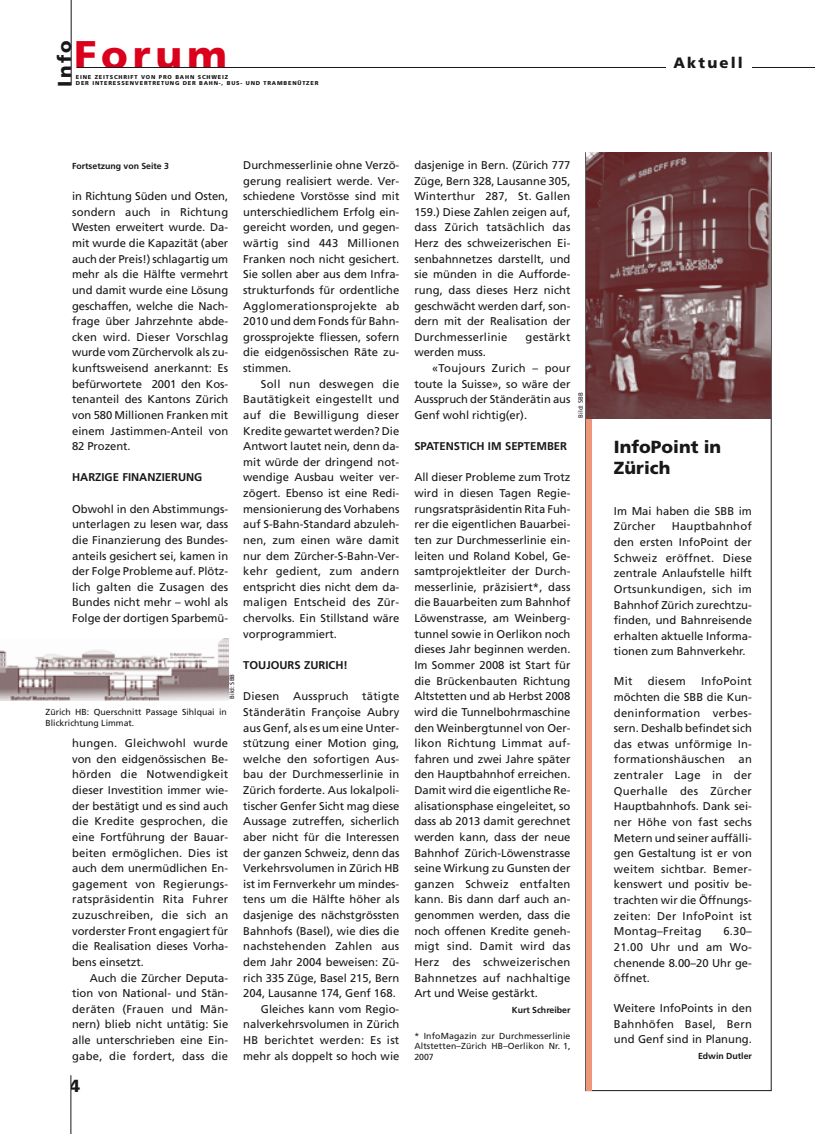
<style>
.page{position:relative;width:815px;height:1134px;background:#fff}
.page>*{position:absolute;margin:0;border:0;box-sizing:border-box;transform-origin:0 0}
.t1{font:900 40px "Frutiger";letter-spacing:.12em;color:#db001b}
.t2{font:900 18.75px "Frutiger";color:#1a171b}
.t3{font:900 17.5px/21px "Frutiger";color:#1a171b}
.t4{font:900 15px "Frutiger";letter-spacing:.14em;color:#1a171b}
.t5{font:11.25px/15.6px "Frutiger";color:#1a171b;text-align:justify}
.t6{font:11.25px "Frutiger";letter-spacing:.02em;color:#1a171b}
.t7{font:700 11.25px "Frutiger";color:#1a171b}
.t8{font:8.75px/10.5px "Frutiger";color:#1a171b;text-align:justify}
.t9{font:700 8.75px "Frutiger";color:#1a171b}
.t10{font:6.25px "Frutiger";color:#1a171b}
.t11{font:900 5.62px/6.8px "Frutiger";letter-spacing:.14em;color:#1a171b}
</style>
<div class="page">
<hr style="left:71px;top:0;width:1px;height:85px;background:#1a171b">
<hr style="left:76px;top:67px;width:739px;height:1px;background:#1a171b">
<hr style="left:71px;top:1075px;width:1px;height:59px;background:#1a171b">
<div style="left:666px;top:36px;width:86px;height:47px;background:#fff"></div>
<img style="left:0;top:638px;width:228px;height:62px">
<div style="left:586px;top:418px;width:6px;height:672px;background:#ee9778"></div>
<img style="left:586px;top:153px;width:185px;height:265px">
<h2 class="t2" style="left:57px;top:87px;width:48px;rotate:-90deg">Info</h2>
<h1 class="t1" style="left:74px;top:39px;width:154px">Forum</h1>
<p class="t11" style="left:76px;top:74px;width:244px">EINE ZEITSCHRIFT VON PRO BAHN SCHWEIZ<br>DER INTERESSENVERTRETUNG DER BAHN-, BUS- UND TRAMBENÜTZER</p>
<p class="t9" style="left:72px;top:162px;width:98px">Fortsetzung von Seite 3</p>
<p class="t5" style="left:72px;top:189px;width:158px">in Richtung Süden und Osten, sondern auch in Richtung Westen erweitert wurde. Da&shy;mit wurde die Kapazität (aber auch der Preis!) schlagartig um mehr als die Hälfte vermehrt und damit wurde eine Lösung geschaffen, welche die Nach&shy;frage über Jahrzehnte abde&shy;cken wird. Dieser Vorschlag wurde vom Zürchervolk als zu&shy;kunftsweisend anerkannt: Es befürwortete 2001 den Kos&shy;tenanteil des Kantons Zürich von 580 Millionen Franken mit einem Jastimmen-Anteil von 82 Prozent.</p>
<p class="t7" style="left:72px;top:473px;width:132px">HARZIGE FINANZIERUNG</p>
<p class="t5" style="left:72px;top:502px;width:158px">Obwohl in den Abstimmungs&shy;unterlagen zu lesen war, dass die Finanzierung des Bundes&shy;anteils gesichert sei, kamen in der Folge Probleme auf. Plötz&shy;lich galten die Zusagen des Bundes nicht mehr – wohl als Folge der dortigen Sparbemü-</p>
<p class="t10" style="left:229px;top:699px;width:27px;rotate:-90deg">Bild: SBB</p>
<p class="t8" style="left:46px;top:708px;width:183px">Zürich HB: Querschnitt Passage Sihlquai in<br>Blickrichtung Limmat.</p>
<p class="t5" style="left:72px;top:736px;width:158px">hungen. Gleichwohl wurde von den eidgenössischen Be&shy;hörden die Notwendigkeit dieser Investition immer wie&shy;der bestätigt und es sind auch die Kredite gesprochen, die eine Fortführung der Bauar&shy;beiten ermöglichen. Dies ist auch dem unermüdlichen En&shy;gagement von Regierungs&shy;ratspräsidentin Rita Fuhrer zuzuschreiben, die sich an vorderster Front engagiert für die Realisation dieses Vorha&shy;bens einsetzt.</p>
<p class="t5" style="left:72px;top:971px;width:158px;text-indent:18px">Auch die Zürcher Deputa&shy;tion von National- und Stän&shy;deräten (Frauen und Män&shy;nern) blieb nicht untätig: Sie alle unterschrieben eine Ein&shy;gabe, die fordert, dass die</p>
<h3 class="t3" style="left:70px;top:1077px;width:12px">4</h3>
<p class="t5" style="left:243px;top:158px;width:158px">Durchmesserlinie ohne Verzö&shy;gerung realisiert werde. Ver&shy;schiedene Vorstösse sind mit unterschiedlichem Erfolg ein&shy;gereicht worden, und gegen&shy;wärtig sind 443 Millionen Franken noch nicht gesichert.<br>Sie sollen aber aus dem Infra&shy;strukturfonds für ordentliche Agglomerationsprojekte ab 2010 und dem Fonds für Bahn&shy;grossprojekte fliessen, sofern die eidgenössischen Räte zu&shy;stimmen.</p>
<p class="t5" style="left:243px;top:377px;width:158px;text-indent:18px">Soll nun deswegen die Bautätigkeit eingestellt und auf die Bewilligung dieser Kredite gewartet werden? Die Antwort lautet nein, denn da&shy;mit würde der dringend not&shy;wendige Ausbau weiter ver&shy;zögert. Ebenso ist eine Redi&shy;mensionierung des Vorhabens auf S-Bahn-Standard abzuleh&shy;nen, zum einen wäre damit nur dem Zürcher-S-Bahn-Ver&shy;kehr gedient, zum andern entspricht dies nicht dem da&shy;maligen Entscheid des Zür&shy;chervolks. Ein Stillstand wäre vorprogrammiert.</p>
<p class="t7" style="left:243px;top:660px;width:106px">TOUJOURS ZURICH!</p>
<p class="t6" style="left:243px;top:692px;width:158px">Diesen Ausspruch tätigte</p>
<p class="t5" style="left:243px;top:705px;width:158px">Ständerätin Françoise Aubry</p>
<p class="t5" style="left:243px;top:721px;width:158px">aus Genf, als es um eine Unter-</p>
<p class="t5" style="left:243px;top:736px;width:158px">stützung einer Motion ging,</p>
<p class="t6" style="left:243px;top:754px;width:158px">welche den sofortigen Aus-</p>
<p class="t5" style="left:243px;top:767px;width:158px">bau der Durchmesserlinie in</p>
<p class="t5" style="left:243px;top:783px;width:158px">Zürich forderte. Aus lokalpoli-</p>
<p class="t5" style="left:243px;top:799px;width:158px">tischer Genfer Sicht mag diese</p>
<p class="t5" style="left:243px;top:814px;width:158px">Aussage zutreffen, sicherlich</p>
<p class="t5" style="left:243px;top:830px;width:158px">aber nicht für die Interessen</p>
<p class="t5" style="left:243px;top:846px;width:158px">der ganzen Schweiz, denn das</p>
<p class="t5" style="left:243px;top:861px;width:158px">Verkehrsvolumen in Zürich HB</p>
<p class="t5" style="left:243px;top:877px;width:158px">ist im Fernverkehr um mindes-</p>
<p class="t5" style="left:243px;top:892px;width:158px">tens um die Hälfte höher als</p>
<p class="t5" style="left:243px;top:908px;width:158px">dasjenige des nächstgrössten</p>
<p class="t5" style="left:243px;top:924px;width:158px">Bahnhofs (Basel), wie dies die</p>
<p class="t6" style="left:243px;top:942px;width:158px">nachstehenden Zahlen aus</p>
<p class="t5" style="left:243px;top:955px;width:158px">dem Jahr 2004 beweisen: Zü-</p>
<p class="t5" style="left:243px;top:971px;width:158px">rich 335 Züge, Basel 215, Bern</p>
<p class="t5" style="left:243px;top:986px;width:154px">204, Lausanne 174, Genf 168.</p>
<p class="t5" style="left:261px;top:1002px;width:140px">Gleiches kann vom Regio-</p>
<p class="t5" style="left:243px;top:1017px;width:158px">nalverkehrsvolumen in Zürich</p>
<p class="t6" style="left:243px;top:1035px;width:158px">HB berichtet werden: Es ist</p>
<p class="t5" style="left:243px;top:1049px;width:158px">mehr als doppelt so hoch wie</p>
<p class="t5" style="left:414px;top:158px;width:158px">dasjenige in Bern. (Zürich 777<br>Züge, Bern 328, Lausanne 305, Winterthur 287, St. Gallen 159.) Diese Zahlen zeigen auf, dass Zürich tatsächlich das Herz des schweizerischen Ei&shy;senbahnnetzes darstellt, und sie münden in die Aufforde&shy;rung, dass dieses Herz nicht geschwächt werden darf, son&shy;dern mit der Realisation der Durchmesserlinie</p>
<p class="t6" style="left:526px;top:332px;width:46px">gestärkt</p>
<p class="t5" style="left:414px;top:346px;width:73px">werden muss.</p>
<p class="t6" style="left:432px;top:364px;width:140px">«Toujours Zurich – pour</p>
<p class="t5" style="left:414px;top:377px;width:158px">toute la Suisse», so wäre der</p>
<p class="t5" style="left:414px;top:392px;width:158px">Ausspruch der Ständerätin aus</p>
<p class="t5" style="left:414px;top:408px;width:114px">Genf wohl richtig(er).</p>
<p class="t7" style="left:414px;top:442px;width:154px">SPATENSTICH IM SEPTEMBER</p>
<p class="t5" style="left:414px;top:471px;width:158px">All dieser Probleme zum Trotz wird in diesen Tagen Regie&shy;rungsratspräsidentin Rita Fuh&shy;rer die eigentlichen Bauarbei&shy;ten zur Durchmesserlinie ein&shy;leiten und Roland Kobel, Ge&shy;samtprojektleiter der Durch&shy;messerlinie, präzisiert*, dass die Bauarbeiten zum Bahnhof Löwenstrasse, am Weinberg&shy;tunnel sowie in Oerlikon noch dieses Jahr beginnen werden.<br>Im Sommer 2008 ist Start für die Brückenbauten Richtung Altstetten und ab Herbst 2008 wird die Tunnelbohrmaschine den Weinbergtunnel von Oer&shy;likon Richtung Limmat auf&shy;fahren und zwei Jahre später den Hauptbahnhof erreichen.<br>Damit wird die eigentliche Re&shy;alisationsphase eingeleitet, so dass ab 2013 damit gerechnet werden kann, dass der neue Bahnhof Zürich-Löwenstrasse seine Wirkung zu Gunsten der ganzen Schweiz entfalten kann. Bis dann darf auch an&shy;genommen werden, dass die noch offenen Kredite geneh&shy;migt sind. Damit wird das Herz des schweizerischen Bahnnetzes auf nachhaltige Art und Weise gestärkt.</p>
<p class="t9" style="left:512px;top:1006px;width:60px">Kurt Schreiber</p>
<p class="t8" style="left:414px;top:1031px;width:158px">* InfoMagazin zur Durchmesserlinie Altstetten–Zürich HB–Oerlikon Nr. 1, 2007</p>
<p class="t10" style="left:578px;top:418px;width:27px;rotate:-90deg">Bild: SBB</p>
<h3 class="t4" style="left:674px;top:57px;width:71px">Aktuell</h3>
<h3 class="t3" style="left:614px;top:438px;width:109px">InfoPoint in<br>Zürich</h3>
<p class="t5" style="left:614px;top:504px;width:139px">Im Mai haben die SBB im<br>Zürcher</p>
<p class="t5" style="left:614px;top:520px;width:139px;text-indent:58px">Hauptbahnhof den ersten InfoPoint der Schweiz eröffnet. Diese zentrale Anlaufstelle hilft Ortsunkundigen, sich im Bahnhof Zürich zurechtzu&shy;finden, und Bahnreisende erhalten aktuelle Informa&shy;tionen zum Bahnverkehr.</p>
<p class="t5" style="left:614px;top:674px;width:20px">Mit</p>
<p class="t5" style="left:648px;top:674px;width:40px">diesem</p>
<p class="t5" style="left:614px;top:674px;width:139px;text-indent:87px">InfoPoint möchten die SBB die Kun&shy;deninformation verbes&shy;sern. Deshalb befindet sich das etwas unförmige In&shy;formationshäuschen an zentraler Lage in der Querhalle des Zürcher Hauptbahnhofs. Dank sei&shy;ner Höhe von fast sechs Metern und seiner auffälli&shy;gen Gestaltung ist er von weitem sichtbar. Bemer&shy;kenswert und positiv be&shy;trachten wir die Öffnungs&shy;zeiten: Der InfoPoint ist Montag–Freitag</p>
<p class="t5" style="left:614px;top:924px;width:139px;text-indent:109px">6.30– 21.00 Uhr und am Wo&shy;chenende 8.00–20 Uhr ge&shy;öffnet.</p>
<p class="t5" style="left:614px;top:1001px;width:139px">Weitere InfoPoints in den Bahnhöfen Basel, Bern und Genf sind in Planung.</p>
<p class="t9" style="left:698px;top:1052px;width:55px">Edwin Dutler</p>
</div>
